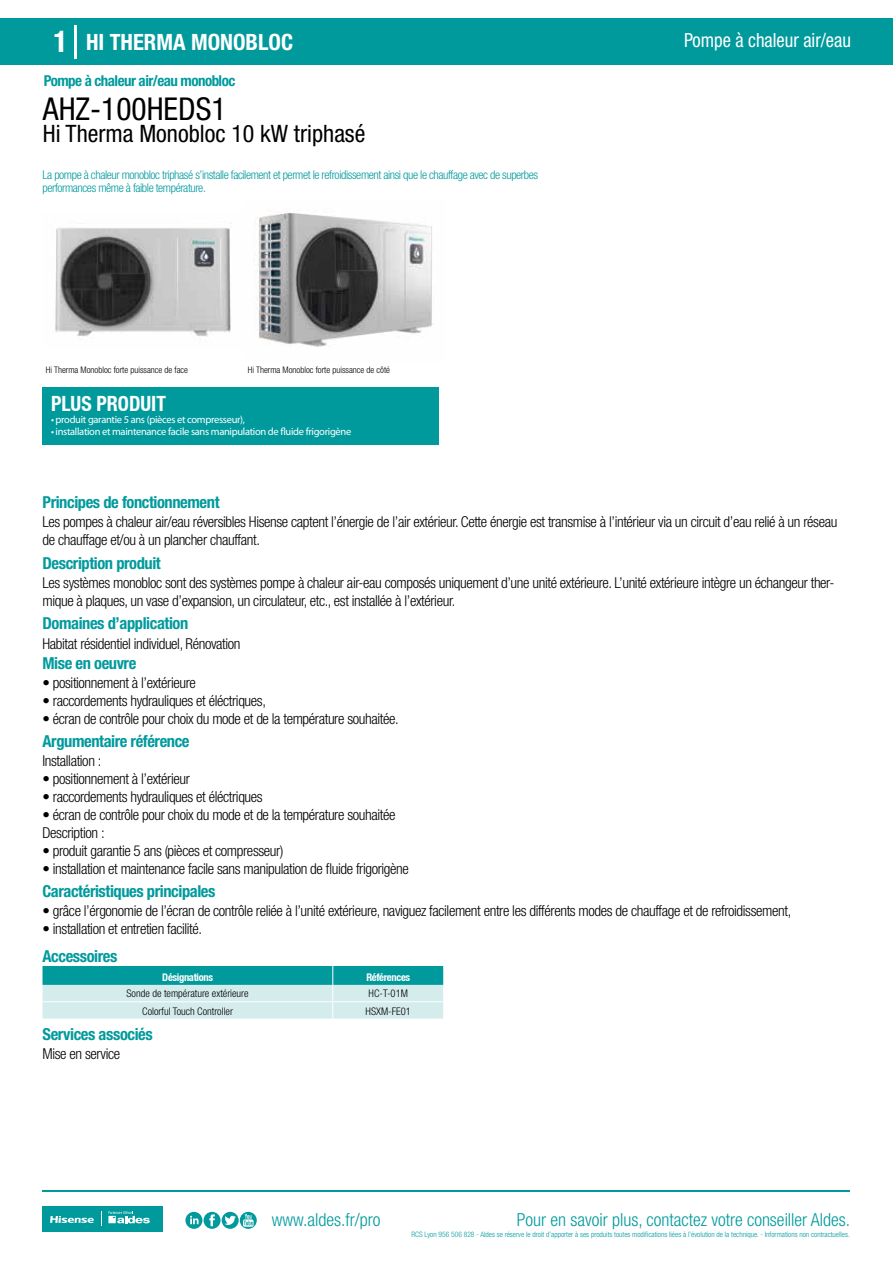
<style>
.page{position:relative;width:893px;height:1263px;background:#fff}
.page>*{position:absolute;margin:0;border:0;box-sizing:border-box;transform-origin:0 0}
.t1{font:condensed 31.5px "Helvetica Neue LT Std";color:#000}
.t2{font:condensed 24px "Helvetica Neue LT Std";color:#000}
.t3{font:700 condensed 22.5px "Helvetica Neue LT Std";color:#fff}
.t4{font:700 condensed 21px "Helvetica Neue";color:#fff;scale:.95 1}
.t5{font:condensed 19.5px "Helvetica Neue LT Std";color:#fff;scale:.95 1}
.t6{font:300 condensed 18px "Helvetica Neue LT Std";color:#009a9d}
.t7{font:700 condensed 16.5px "Helvetica Neue LT Std";letter-spacing:-.025em;color:#009a9d}
.t8{font:300 condensed 15px/18px "Helvetica Neue LT Std";letter-spacing:-.025em;color:#000}
.t9{font:700 condensed 15px "Helvetica Neue LT Std";letter-spacing:-.035em;color:#009a9d}
.t10{font:300 condensed 12px/13.5px "Helvetica Neue LT Std";letter-spacing:-.035em;color:#009a9d}
.t11{font:10.5px "Myriad Pro";letter-spacing:-.03em;color:#fff}
.t12{font:300 condensed 10.5px "Helvetica Neue";color:#000}
.t13{font:700 condensed 10.5px "Helvetica Neue";letter-spacing:-.03em;color:#fff}
.t14{font:300 condensed 9px "Helvetica Neue LT Std";color:#000}
.t15{font:300 condensed 7.5px "Helvetica Neue LT Std";color:#009a9d}
.s1{font-size:30px}
</style>
<div class="page">
<svg style="left:185px;top:1212px;width:72px;height:17px"></svg>
<div style="left:43px;top:1206px;width:120px;height:25px;background:#009a9d"></div>
<svg style="left:101px;top:1211px;width:1px;height:15px"></svg>
<svg style="left:108px;top:1211px;width:42px;height:12px"></svg>
<svg style="left:50px;top:1216px;width:44px;height:7px"></svg>
<div style="left:0;top:18px;width:893px;height:46px;background:#009a9d"></div>
<div style="left:43px;top:387px;width:396px;height:57px;background:#009a9d"></div>
<hr style="left:74px;top:25px;width:2px;height:33px;background:#fff">
<svg style="left:55px;top:226px;width:177px;height:111px;background:#999"></svg>
<img style="left:257px;top:213px;width:176px;height:134px">
<hr style="left:43px;top:1190px;width:807px;height:1px;background:#009a9d">
<svg style="left:43px;top:966px;width:401px;height:53px;background:#8acfd1"></svg>
<h3 class="t3" style="left:54px;top:28px;width:241px"><span class="s1">1</span> HI THERMA MONOBLOC</h3>
<h3 class="t5" style="left:684px;top:29px;width:177px">Pompe à chaleur air/eau</h3>
<p class="t9" style="left:44px;top:71px;width:193px">Pompe à chaleur air/eau monobloc</p>
<h1 class="t1" style="left:43px;top:91px;width:185px">AHZ-100HEDS1</h1>
<h2 class="t2" style="left:43px;top:120px;width:324px">Hi Therma Monobloc 10 kW triphasé</h2>
<p class="t10" style="left:43px;top:167px;width:497px">La pompe à chaleur monobloc triphasé s’installe facilement et permet le refroidissement ainsi que le chauffage avec de superbes performances même à faible température.</p>
<p class="t14" style="left:46px;top:365px;width:144px">Hi Therma Monobloc forte puissance de face</p>
<p class="t14" style="left:248px;top:365px;width:144px">Hi Therma Monobloc forte puissance de côté</p>
<h3 class="t4" style="left:51px;top:391px;width:122px">PLUS PRODUIT</h3>
<p class="t11" style="left:51px;top:413px;width:196px">• produit garantie 5 ans (pièces et compresseur),</p>
<p class="t11" style="left:51px;top:425px;width:302px">• installation et maintenance facile sans manipulation de fluide frigorigène</p>
<p class="t7" style="left:43px;top:492px;width:179px">Principes de fonctionnement</p>
<p class="t8" style="left:43px;top:513px;width:796px">Les pompes à chaleur air/eau réversibles Hisense captent l’énergie de l’air extérieur. Cette énergie est transmise à l’intérieur via un circuit d’eau relié à un réseau de chauffage et/ou à un plancher chauffant.</p>
<p class="t8" style="left:43px;top:573px;width:793px">Les systèmes monobloc sont des systèmes pompe à chaleur air-eau composés uniquement d’une unité extérieure. L’unité extérieure intègre un échangeur ther&shy;mique à plaques, un vase d’expansion, un circulateur, etc., est installée à l’extérieur.</p>
<p class="t8" style="left:43px;top:634px;width:200px">Habitat résidentiel individuel, Rénovation</p>
<p class="t8" style="left:43px;top:674px;width:155px">• positionnement à l’extérieure</p>
<p class="t8" style="left:43px;top:692px;width:225px">• raccordements hydrauliques et éléctriques,</p>
<p class="t8" style="left:43px;top:710px;width:358px">• écran de contrôle pour choix du mode et de la température souhaitée.</p>
<p class="t7" style="left:43px;top:553px;width:120px">Description produit</p>
<p class="t7" style="left:43px;top:613px;width:147px">Domaines d’application</p>
<p class="t7" style="left:43px;top:653px;width:95px">Mise en oeuvre</p>
<p class="t7" style="left:43px;top:731px;width:149px">Argumentaire référence</p>
<p class="t8" style="left:43px;top:751px;width:60px">Installation :</p>
<p class="t8" style="left:43px;top:769px;width:149px">• positionnement à l’extérieur</p>
<p class="t8" style="left:43px;top:787px;width:222px">• raccordements hydrauliques et éléctriques</p>
<p class="t8" style="left:43px;top:805px;width:354px">• écran de contrôle pour choix du mode et de la température souhaitée<br>Description :</p>
<p class="t8" style="left:43px;top:841px;width:242px">• produit garantie 5 ans (pièces et compresseur)</p>
<p class="t8" style="left:43px;top:859px;width:368px">• installation et maintenance facile sans manipulation de fluide frigorigène</p>
<p class="t7" style="left:43px;top:881px;width:174px">Caractéristiques principales</p>
<p class="t8" style="left:43px;top:901px;width:750px">• grâce l’érgonomie de l’écran de contrôle reliée à l’unité extérieure, naviguez facilement entre les différents modes de chauffage et de refroidissement,</p>
<p class="t8" style="left:43px;top:919px;width:161px">• installation et entretien facilité.</p>
<p class="t7" style="left:43px;top:946px;width:76px">Accessoires</p>
<p class="t13" style="left:162px;top:970px;width:52px">Désignations</p>
<p class="t13" style="left:366px;top:970px;width:45px">Références</p>
<p class="t12" style="left:127px;top:987px;width:124px">Sonde de température extérieure</p>
<p class="t12" style="left:369px;top:987px;width:41px">HC-T-01M</p>
<p class="t12" style="left:142px;top:1005px;width:92px">Colorful Touch Controller</p>
<p class="t12" style="left:366px;top:1005px;width:47px">HSXM-FE01</p>
<p class="t7" style="left:43px;top:1024px;width:112px">Services associés</p>
<p class="t8" style="left:43px;top:1044px;width:79px">Mise en service</p>
<p class="t6" style="left:272px;top:1209px;width:110px">www.aldes.fr/pro</p>
<p class="t6" style="left:517px;top:1209px;width:335px">Pour en savoir plus, contactez votre conseiller Aldes.</p>
<p class="t15" style="left:411px;top:1230px;width:440px">RCS Lyon 956 506 828 - Aldes se réserve le droit d’apporter à ses produits toutes modifications liées à l’évolution de la technique. - Informations non contractuelles.</p>
</div>
